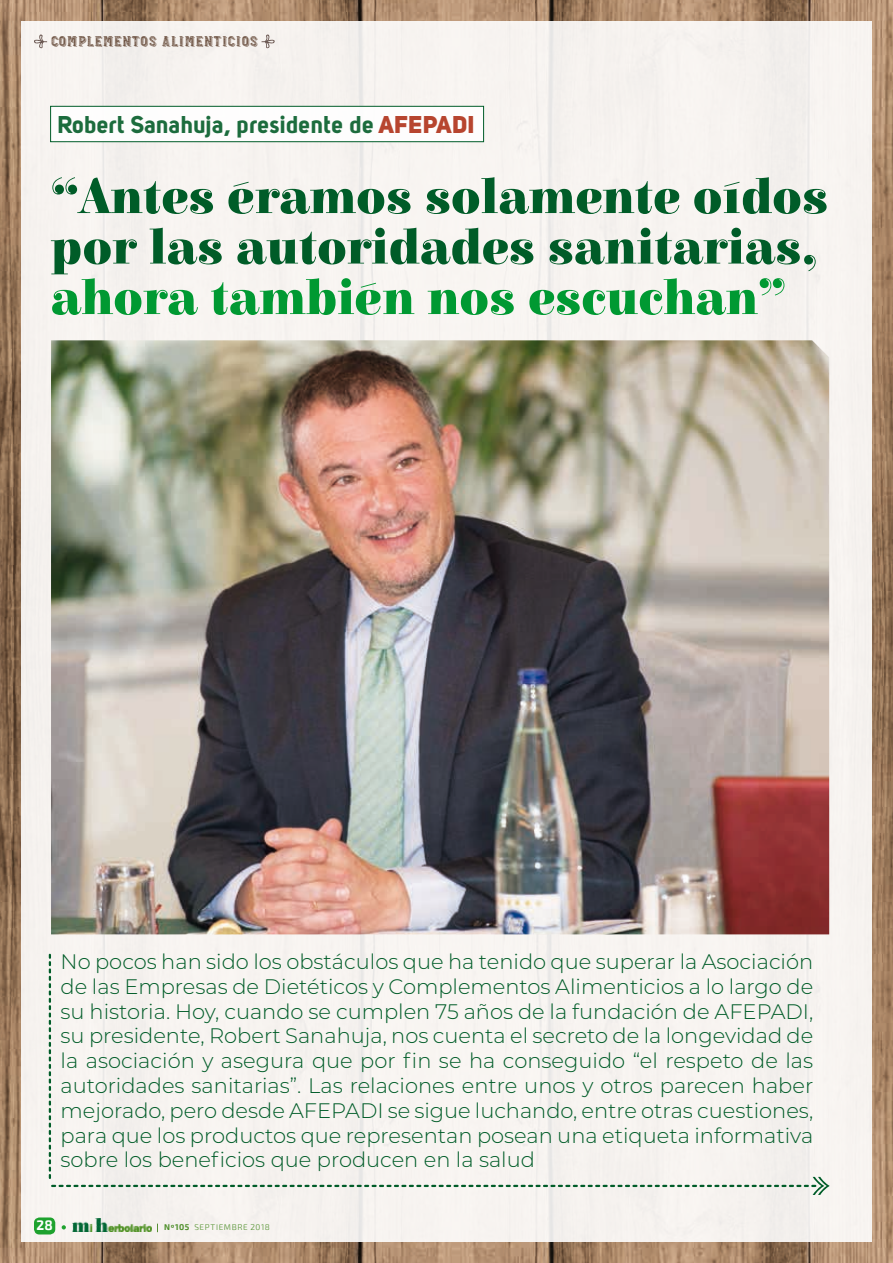
<style>
.page{position:relative;width:893px;height:1263px;background:#fff}
.page>*{position:absolute;margin:0;border:0;box-sizing:border-box;transform-origin:0 0}
.t1{font:900 50.55px/50.6px "Elsie";color:#005c28}
.t2{font:900 50.55px "Elsie";color:#009932}
.t3{font:24px "Uni Sans Bold";letter-spacing:.01em;color:#1c6c3d}
.t4{font:300 21px/24.8px "Montserrat";color:#005c28;text-align:justify}
.t5{font:15px "Blatchford Grunge Shadow";letter-spacing:-.015em;color:#5e412f}
.t6{font:700 13.5px "Exo 2";color:#fff}
.t7{font:300 8.25px "Exo 2";letter-spacing:.075em;color:#4e8f2a}
.s1{font-family:"Uni Sans Heavy CAPS";color:#b7452f}
.s2{font-weight:700}
</style>
<div class="page">
<img style="left:0;top:0;width:893px;height:1263px">
<div style="left:21px;top:21px;width:851px;height:1221px;background:#f7f3f0"></div>
<svg style="left:262px;top:34px;width:13px;height:15px"></svg>
<svg style="left:34px;top:34px;width:13px;height:15px"></svg>
<img style="left:51px;top:340px;width:778px;height:594px">
<div style="left:51px;top:106px;width:433px;height:36px;background:#fff"></div>
<div style="left:50px;top:106px;width:434px;height:36px;border:1px solid #005c28"></div>
<svg style="left:49px;top:955px;width:781px;height:240px"></svg>
<img style="left:72px;top:1219px;width:79px;height:12px">
<div style="left:34px;top:1217px;width:21px;height:17px;background:#1ea22e;border-radius:5px"></div>
<svg style="left:62px;top:1225px;width:4px;height:4px"></svg>
<p class="t5" style="left:50px;top:31px;width:210px">COMPLEMENTOS ALIMENTICIOS</p>
<p class="t3" style="left:58px;top:110px;width:418px">Robert Sanahuja, presidente de <span class="s1">AFEPADI</span></p>
<h1 class="t1" style="left:51px;top:173px;width:779px">“Antes éramos solamente oídos por las autoridades sanitarias,</h1>
<h1 class="t2" style="left:51px;top:270px;width:737px">ahora también nos escuchan”</h1>
<p class="t4" style="left:61px;top:949px;width:754px">No pocos han sido los obstáculos que ha tenido que superar la Asociación de las Empresas de Dietéticos y Complementos Alimenticios a lo largo de su historia. Hoy, cuando se cumplen 75 años de la fundación de AFEPADI, su presidente, Robert Sanahuja, nos cuenta el secreto de la longevidad de la asociación y asegura que por fin se ha conseguido “el respeto de las autoridades sanitarias”. Las relaciones entre unos y otros parecen haber mejorado, pero desde AFEPADI se sigue luchando, entre otras cuestiones, para que los productos que representan posean una etiqueta informativa sobre los beneficios que producen en la salud</p>
<p class="t6" style="left:36px;top:1217px;width:18px">28</p>
<p class="t7" style="left:164px;top:1223px;width:107px"><span class="s2">Nº105</span> SEPTIEMBRE 2018</p>
</div>
